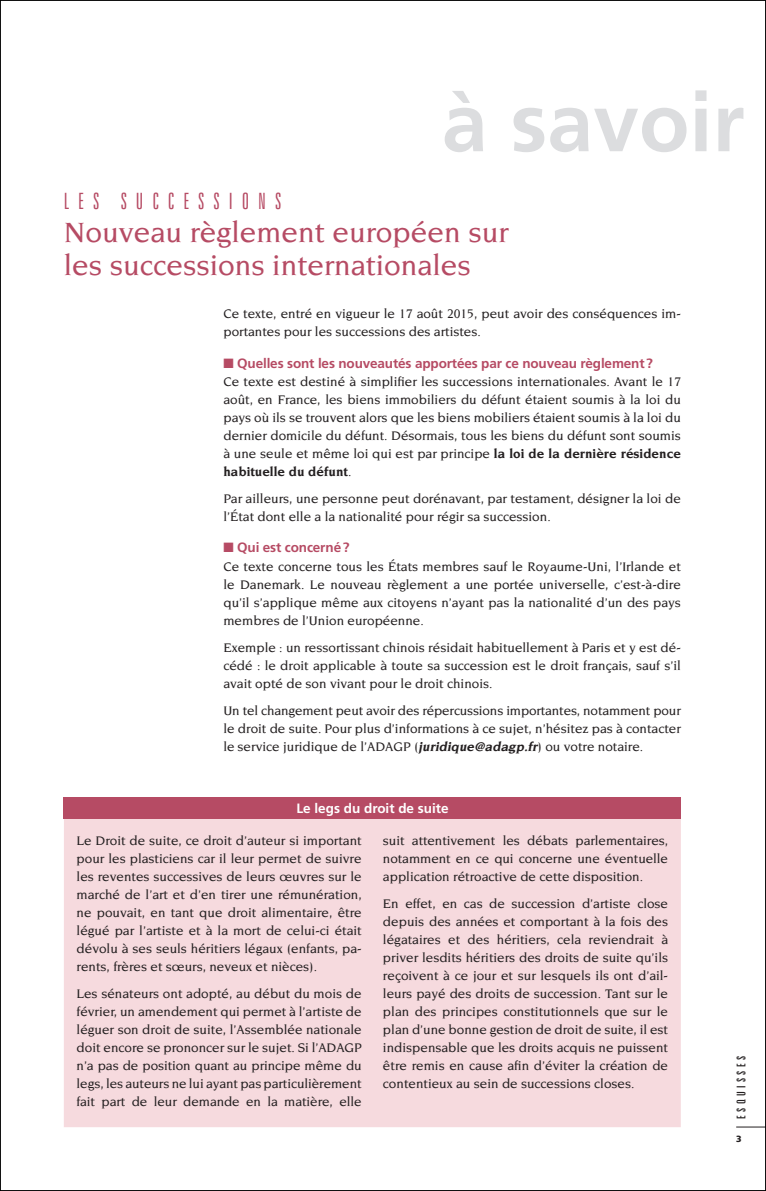
<style>
.page{position:relative;width:766px;height:1191px;background:#fff}
.page>*{position:absolute;margin:0;border:0;box-sizing:border-box;transform-origin:0 0}
.t1{font:700 82.5px "Frutiger LT Std";color:#dcdddf}
.t2{font:500 30px/33px "Novarese Std";color:#b64b64}
.t3{font:300 extra-condensed 22.5px "Zurich BT";letter-spacing:.4em;color:#b64b64}
.t4{font:500 13.5px/18px "Novarese Std";color:#231f20;text-align:justify}
.t5{font:700 13.5px "Frutiger LT Std";letter-spacing:-.01em;color:#b64b64}
.t6{font:700 13.5px "Frutiger LT Std";color:#fff}
.t7{font:extra-condensed 12px "Zurich BT";letter-spacing:.28em;color:#231f20}
.t8{font:900 9px "Frutiger LT Std";color:#231f20}
.s1{font-weight:700}
.s2{font-weight:700;font-style:italic}
</style>
<div class="page">
<svg style="left:736px;top:1126px;width:27px;height:1px"></svg>
<div style="left:64px;top:816px;width:616px;height:311px;background:#f6dade"></div>
<div style="left:64px;top:797px;width:616px;height:22px;background:#b64b64"></div>
<h1 class="t1" style="left:441px;top:74px;width:304px">à savoir</h1>
<h3 class="t3" style="left:64px;top:188px;width:219px">LES SUCCESSIONS</h3>
<h2 class="t2" style="left:64px;top:215px;width:446px">Nouveau règlement européen sur les successions internationales</h2>
<p class="t4" style="left:223px;top:305px;width:459px">Ce texte, entré en vigueur le 17 août 2015, peut avoir des conséquences im&shy;portantes pour les successions des artistes.</p>
<p class="t5" style="left:237px;top:355px;width:417px">Quelles sont les nouveautés apportées par ce nouveau règlement ?</p>
<p class="t4" style="left:223px;top:372px;width:459px">Ce texte est destiné à simplifier les successions internationales. Avant le 17 août, en France, les biens immobiliers du défunt étaient soumis à la loi du pays où ils se trouvent alors que les biens mobiliers étaient soumis à la loi du dernier domicile du défunt. Désormais, tous les biens du défunt sont soumis à une seule et même loi qui est par principe <span class="s1">la loi de la dernière résidence habituelle du défunt</span>.</p>
<p class="t4" style="left:223px;top:489px;width:459px">Par ailleurs, une personne peut dorénavant, par testament, désigner la loi de l’État dont elle a la nationalité pour régir sa succession.</p>
<p class="t5" style="left:237px;top:540px;width:114px">Qui est concerné ?</p>
<p class="t4" style="left:223px;top:557px;width:459px">Ce texte concerne tous les États membres sauf le Royaume-Uni, l’Irlande et le Danemark. Le nouveau règlement a une portée universelle, c’est-à-dire qu’il s’applique même aux citoyens n’ayant pas la nationalité d’un des pays membres de l’Union européenne.</p>
<p class="t4" style="left:223px;top:638px;width:459px">Exemple : un ressortissant chinois résidait habituellement à Paris et y est dé&shy;cédé : le droit applicable à toute sa succession est le droit français, sauf s’il avait opté de son vivant pour le droit chinois.</p>
<p class="t4" style="left:223px;top:701px;width:459px">Un tel changement peut avoir des répercussions importantes, notamment pour le droit de suite. Pour plus d’informations à ce sujet, n’hésitez pas à contacter le service juridique de l’ADAGP (<span class="s2">juridique@adagp.fr</span>) ou votre notaire.</p>
<p class="t6" style="left:296px;top:800px;width:154px">Le legs du droit de suite</p>
<p class="t4" style="left:77px;top:832px;width:286px">Le Droit de suite, ce droit d’auteur si important pour les plasticiens car il leur permet de suivre les reventes successives de leurs œuvres sur le marché de l’art et d’en tirer une rémunération, ne pouvait, en tant que droit alimentaire, être légué par l’artiste et à la mort de celui-ci était dévolu à ses seuls héritiers légaux (enfants, pa&shy;rents, frères et sœurs, neveux et nièces).</p>
<p class="t4" style="left:77px;top:985px;width:286px">Les sénateurs ont adopté, au début du mois de février, un amendement qui permet à l’artiste de léguer son droit de suite, l’Assemblée nationale doit encore se prononcer sur le sujet. Si l’ADAGP n’a pas de position quant au principe même du legs, les auteurs ne lui ayant pas particulièrement fait part de leur demande en la matière, elle</p>
<p class="t4" style="left:383px;top:832px;width:286px">suit attentivement les débats parlementaires, notamment en ce qui concerne une éventuelle application rétroactive de cette disposition.</p>
<p class="t4" style="left:383px;top:895px;width:286px">En effet, en cas de succession d’artiste close depuis des années et comportant à la fois des légataires et des héritiers, cela reviendrait à priver lesdits héritiers des droits de suite qu’ils reçoivent à ce jour et sur lesquels ils ont d’ail&shy;leurs payé des droits de succession. Tant sur le plan des principes constitutionnels que sur le plan d’une bonne gestion de droit de suite, il est indispensable que les droits acquis ne puissent être remis en cause afin d’éviter la création de contentieux au sein de successions closes.</p>
<p class="t7" style="left:734px;top:1118px;width:64px;rotate:-90deg">esquisses</p>
<p class="t8" style="left:736px;top:1133px;width:7px">3</p>
</div>
